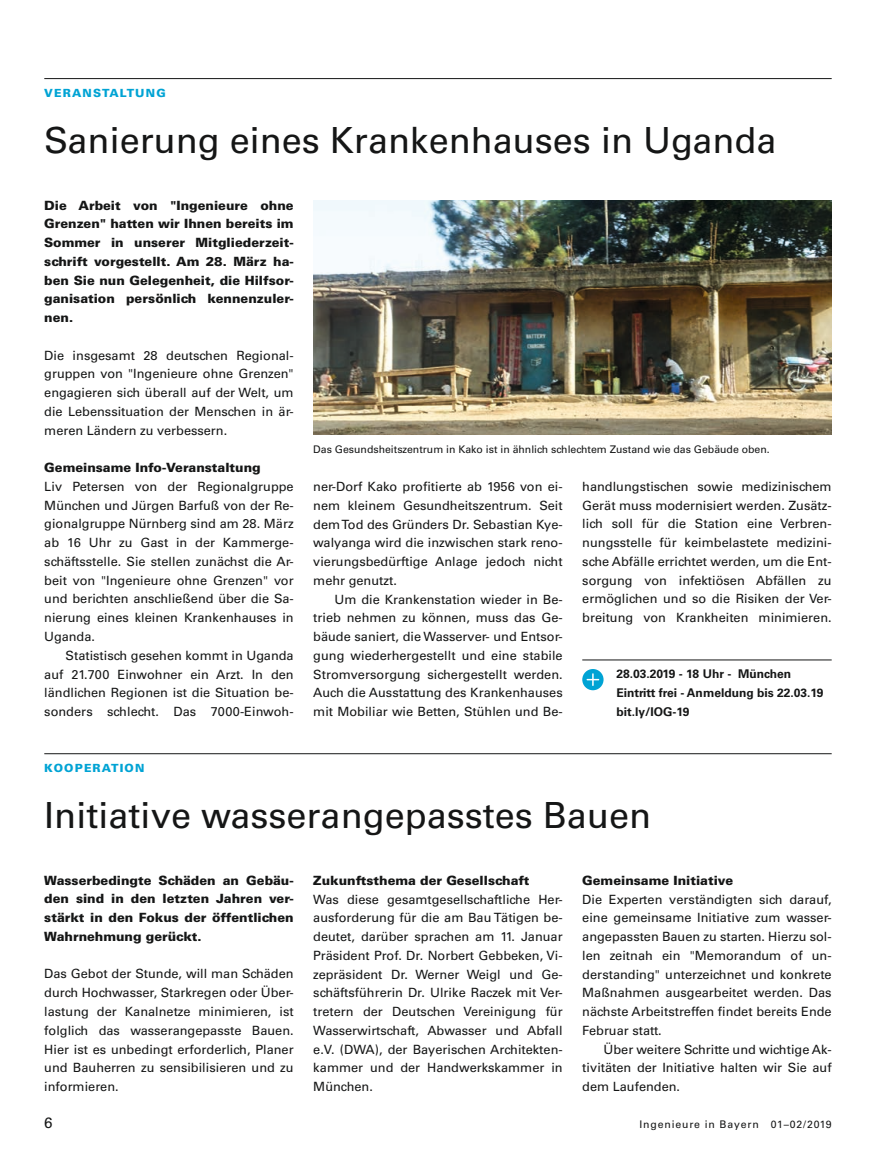
<style>
.page{position:relative;width:876px;height:1173px;background:#fff}
.page>*{position:absolute;margin:0;border:0;box-sizing:border-box;transform-origin:0 0}
.t1{font:36px "Univers LT Std";color:#151616}
.t2{font:15px "Univers LT Std";color:#151616}
.t3{font:12.75px/18.8px "Univers LT Std";color:#151616;text-align:justify}
.t4{font:900 12.75px/18.8px "Univers LT Std";color:#151616;text-align:justify}
.t5{font:700 12px/18.8px "Univers LT Std";color:#151616}
.t6{font:900 11.25px "Univers LT Std";letter-spacing:.1em;color:#00a3d4}
.t7{font:10.5px "Univers LT Std";color:#151616}
.t8{font:10.5px "Univers LT Std";letter-spacing:.08em;color:#151616}
</style>
<div class="page">
<hr style="left:44px;top:78px;width:787px;height:1px;background:#151616">
<hr style="left:44px;top:753px;width:787px;height:1px;background:#151616">
<hr style="left:582px;top:659px;width:249px;height:1px;background:#151616">
<img style="left:313px;top:200px;width:518px;height:235px">
<svg style="left:582px;top:669px;width:21px;height:21px"></svg>
<p class="t6" style="left:44px;top:86px;width:123px">VERANSTALTUNG</p>
<h1 class="t1" style="left:44px;top:119px;width:733px">Sanierung eines Krankenhauses in Uganda</h1>
<p class="t4" style="left:44px;top:195px;width:251px">Die Arbeit von "Ingenieure ohne Grenzen" hatten wir Ihnen bereits im Sommer in unserer Mitgliederzeit&shy;schrift vorgestellt. Am 28. März ha&shy;ben Sie nun Gelegenheit, die Hilfsor&shy;ganisation persönlich kennenzuler&shy;nen.</p>
<p class="t3" style="left:44px;top:346px;width:251px">Die insgesamt 28 deutschen Regional&shy;gruppen von "Ingenieure ohne Grenzen" engagieren sich überall auf der Welt, um die Lebenssituation der Menschen in är&shy;meren Ländern zu verbessern.</p>
<p class="t4" style="left:44px;top:458px;width:218px">Gemeinsame Info-Veranstaltung</p>
<p class="t3" style="left:44px;top:477px;width:251px">Liv Petersen von der Regionalgruppe München und Jürgen Barfuß von der Re&shy;gionalgruppe Nürnberg sind am 28. März ab 16 Uhr zu Gast in der Kammerge&shy;schäftsstelle. Sie stellen zunächst die Ar&shy;beit von "Ingenieure ohne Grenzen" vor und berichten anschließend über die Sa&shy;nierung eines kleinen Krankenhauses in Uganda.</p>
<p class="t3" style="left:44px;top:646px;width:251px;text-indent:21px">Statistisch gesehen kommt in Uganda auf 21.700 Einwohner ein Arzt. In den ländlichen Regionen ist die Situation be&shy;sonders schlecht. Das 7000-Einwoh-</p>
<p class="t6" style="left:44px;top:761px;width:102px">KOOPERATION</p>
<p class="t7" style="left:313px;top:443px;width:458px">Das Gesundsheitszentrum in Kako ist in ähnlich schlechtem Zustand wie das Gebäude oben.</p>
<p class="t3" style="left:313px;top:477px;width:251px">ner-Dorf Kako profitierte ab 1956 von ei&shy;nem kleinem Gesundheitszentrum. Seit dem Tod des Gründers Dr. Sebastian Kye&shy;walyanga wird die inzwischen stark reno&shy;vierungsbedürftige Anlage jedoch nicht mehr genutzt.</p>
<p class="t3" style="left:313px;top:590px;width:251px;text-indent:21px">Um die Krankenstation wieder in Be&shy;trieb nehmen zu können, muss das Ge&shy;bäude saniert, die Wasserver- und Entsor&shy;gung wiederhergestellt und eine stabile Stromversorgung sichergestellt werden.<br>Auch die Ausstattung des Krankenhauses mit Mobiliar wie Betten, Stühlen und Be-</p>
<p class="t3" style="left:582px;top:477px;width:251px">handlungstischen sowie medizinischem Gerät muss modernisiert werden. Zusätz&shy;lich soll für die Station eine Verbren&shy;nungsstelle für keimbelastete medizini&shy;sche Abfälle errichtet werden, um die Ent&shy;sorgung von infektiösen Abfällen zu ermöglichen und so die Risiken der Ver&shy;breitung von Krankheiten minimieren.</p>
<p class="t5" style="left:616px;top:665px;width:209px">28.03.2019 - 18 Uhr - München<br>Eintritt frei - Anmeldung bis 22.03.19 bit.ly/IOG-19</p>
<h1 class="t1" style="left:44px;top:794px;width:608px">Initiative wasserangepasstes Bauen</h1>
<p class="t4" style="left:44px;top:870px;width:251px">Wasserbedingte Schäden an Gebäu&shy;den sind in den letzten Jahren ver&shy;stärkt in den Fokus der öffentlichen Wahrnehmung gerückt.</p>
<p class="t3" style="left:44px;top:964px;width:251px">Das Gebot der Stunde, will man Schäden durch Hochwasser, Starkregen oder Über&shy;lastung der Kanalnetze minimieren, ist folglich das wasserangepasste Bauen.<br>Hier ist es unbedingt erforderlich, Planer und Bauherren zu sensibilisieren und zu informieren.</p>
<p class="t4" style="left:313px;top:871px;width:217px">Zukunftsthema der Gesellschaft</p>
<p class="t3" style="left:313px;top:890px;width:251px">Was diese gesamtgesellschaftliche Her&shy;ausforderung für die am Bau Tätigen be&shy;deutet, darüber sprachen am 11. Januar Präsident Prof. Dr. Norbert Gebbeken, Vi&shy;zepräsident Dr. Werner Weigl und Ge&shy;schäftsführerin Dr. Ulrike Raczek mit Ver&shy;tretern der Deutschen Vereinigung für Wasserwirtschaft, Abwasser und Abfall e.V. (DWA), der Bayerischen Architekten&shy;kammer und der Handwerkskammer in München.</p>
<p class="t4" style="left:582px;top:871px;width:152px">Gemeinsame Initiative</p>
<p class="t3" style="left:582px;top:890px;width:251px">Die Experten verständigten sich darauf, eine gemeinsame Initiative zum wasser&shy;angepassten Bauen zu starten. Hierzu sol&shy;len zeitnah ein "Memorandum of un&shy;derstanding" unterzeichnet und konkrete Maßnahmen ausgearbeitet werden. Das nächste Arbeitstreffen findet bereits Ende Februar statt.</p>
<p class="t3" style="left:582px;top:1040px;width:251px;text-indent:21px">Über weitere Schritte und wichtige Ak&shy;tivitäten der Initiative halten wir Sie auf dem Laufenden.</p>
<p class="t2" style="left:44px;top:1114px;width:10px">6</p>
<p class="t8" style="left:639px;top:1118px;width:194px">Ingenieure in Bayern 01–02/2019</p>
</div>
